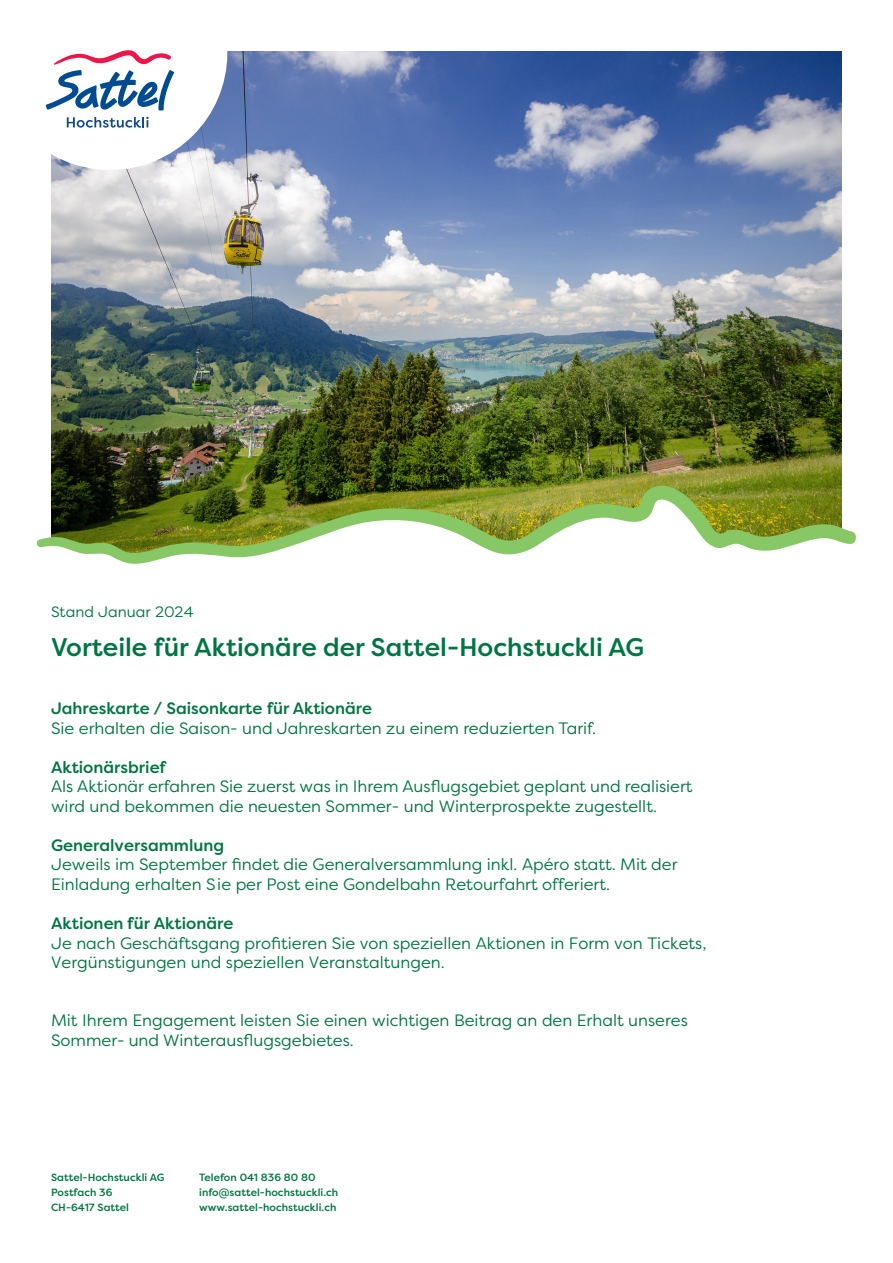
<style>
.page{position:relative;width:893px;height:1263px;background:#fff}
.page>*{position:absolute;margin:0;border:0;box-sizing:border-box;transform-origin:0 0}
.Sommer_Aufzählung{font:500 25.5px "Filson Pro";color:#007543}
.Sommer_Aufzählung-2{font:16.5px/19.5px "Filson Pro";color:#007543}
.Sommer_Aufzählung-3{font:15px "Filson Pro";color:#007543}
.t1{font:500 10.5px/15px "Filson Pro";letter-spacing:.005em;color:#007543}
.s1{font-weight:500}
</style>
<div class="page">
<img style="left:51px;top:51px;width:791px;height:432px">
<svg style="left:45px;top:50px;width:182px;height:120px"></svg>
<svg style="left:36px;top:483px;width:820px;height:81px"></svg>
<p class="Sommer_Aufzählung-3" style="left:51px;top:601px;width:144px">Stand Januar 2024</p>
<p class="Sommer_Aufzählung" style="left:51px;top:629px;width:595px">Vorteile für Aktionäre der Sattel-Hochstuckli AG</p>
<p class="Sommer_Aufzählung-2" style="left:51px;top:698px;width:547px"><span class="s1">Jahreskarte / Saisonkarte für Aktionäre<br></span>Sie erhalten die Saison- und Jahreskarten zu einem reduzierten Tarif.</p>
<p class="Sommer_Aufzählung-2" style="left:51px;top:757px;width:643px"><span class="s1">Aktionärsbrief<br></span>Als Aktionär erfahren Sie zuerst was in Ihrem Ausflugsgebiet geplant und realisiert wird und bekommen die neuesten Sommer- und Winterprospekte zugestellt.</p>
<p class="Sommer_Aufzählung-2" style="left:51px;top:834px;width:628px"><span class="s1">Generalversammlung<br></span>Jeweils im September findet die Generalversammlung inkl. Apéro statt. Mit der<br>Einladung erhalten Sie per Post eine Gondelbahn Retourfahrt offeriert.</p>
<p class="Sommer_Aufzählung-2" style="left:51px;top:913px;width:657px"><span class="s1">Aktionen für Aktionäre<br></span>Je nach Geschäftsgang profitieren Sie von speziellen Aktionen in Form von Tickets,<br>Vergünstigungen und speziellen Veranstaltungen.</p>
<p class="Sommer_Aufzählung-2" style="left:51px;top:1010px;width:638px">Mit Ihrem Engagement leisten Sie einen wichtigen Beitrag an den Erhalt unseres<br>Sommer- und Winterausflugsgebietes.</p>
<p class="t1" style="left:51px;top:1170px;width:115px">Sattel-Hochstuckli AG<br>Postfach 36<br>CH-6417 Sattel</p>
<p class="t1" style="left:199px;top:1170px;width:141px">Telefon 041 836 80 80 info@sattel-hochstuckli.ch www.sattel-hochstuckli.ch</p>
</div>
